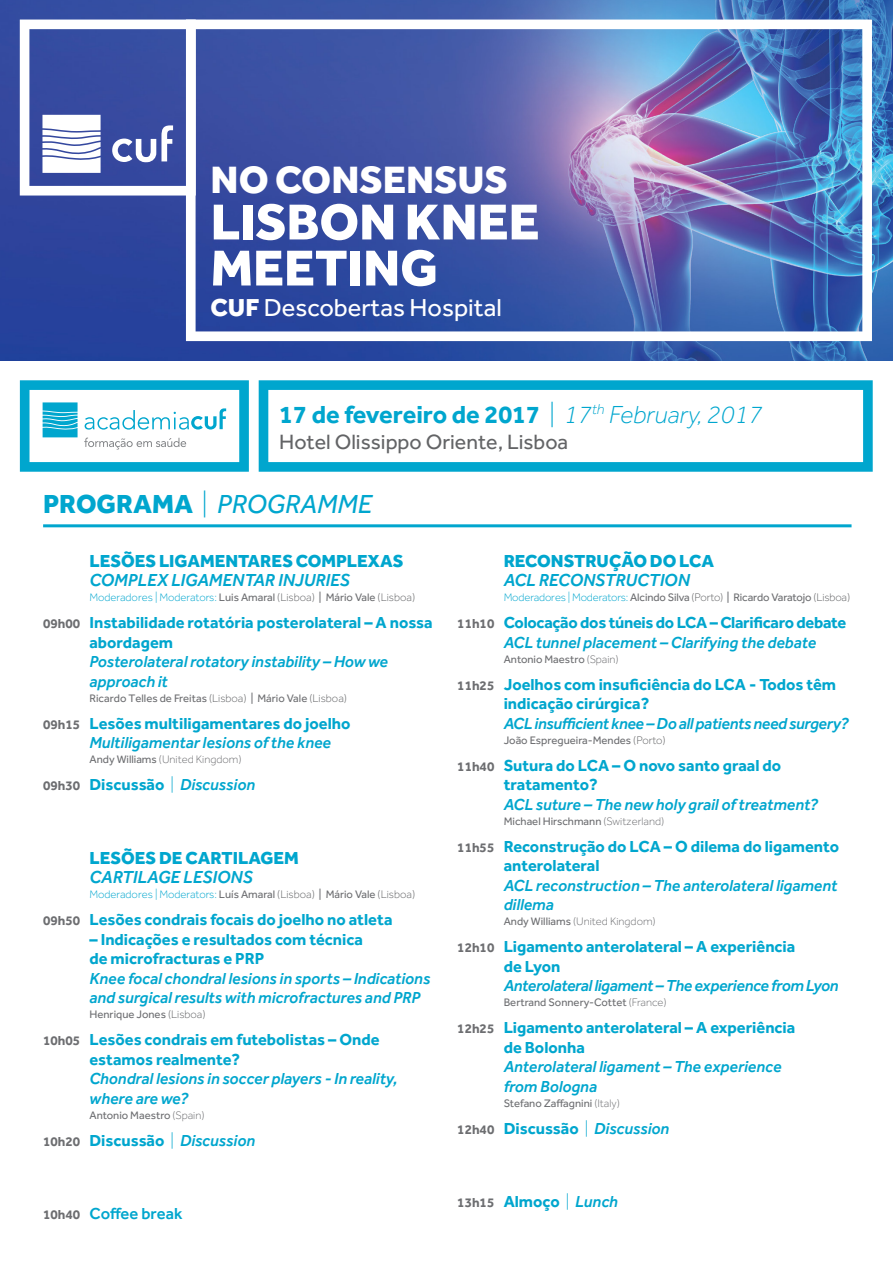
<style>
.page{position:relative;width:893px;height:1263px;background:#fff}
.page>*{position:absolute;margin:0;border:0;box-sizing:border-box;transform-origin:0 0}
.t1{font:800 52.2px/46px "Effra";color:#fff}
.t2{font:800 39.45px "Effra";color:#fff}
.t3{font:italic 27px "Effra";color:#00a6ce}
.t4{font:700 25.5px "Effra";color:#00a6ce}
.t5{font:25.35px "Effra";color:#fff}
.t6{font:21.45px "Effra";color:#636466}
.t7{font:800 18px "Effra";color:#00a6ce}
.t8{font:italic 500 18px "Effra";color:#00a6ce}
.t9{font:700 16.5px/19.5px "Effra";color:#00a6ce}
.t10{font:italic 500 16.5px/19.5px "Effra";color:#00a6ce}
.t11{font:italic 500 16.5px "Effra";letter-spacing:-.02em;color:#00a6ce}
.t12{font:700 16.5px/19.5px "Effra";letter-spacing:-.02em;color:#00a6ce}
.t13{font:500 16.5px "Effra";color:#00a6ce}
.t14{font:11.25px "Effra";color:#6d6e71}
.t15{font:300 11.25px "Effra";color:#00a6ce}
.t16{font:300 11.25px "Effra";color:#6d6e71}
.s1{font-weight:800}
.s2{font-weight:300}
.s3{font-weight:300;font-style:italic}
.s4{font-weight:800;font-style:normal}
.s5{font-weight:300;font-style:normal}
.s6{font-weight:400;color:#6d6e71}
.s7{font-size:11.4px;color:#636466}
.s8{font-size:13.5px;color:#6d6e71}
.s9{font-weight:300;font-size:11.4px;color:#636466}
.s10{font-weight:500;font-style:italic}
.s11{font-weight:400}
.s12{font-weight:700;font-style:normal;font-size:13.5px;color:#6d6e71}
.s13{font-weight:700;font-style:normal}
.s14{font-weight:700;font-size:13.5px;color:#6d6e71}
.s15{font-weight:300;color:#00a6ce}
</style>
<div class="page">
<img style="left:0;top:0;width:893px;height:361px">
<svg style="left:20px;top:380px;width:229px;height:92px"></svg>
<svg style="left:259px;top:380px;width:614px;height:92px"></svg>
<svg style="left:20px;top:20px;width:166px;height:176px"></svg>
<img style="left:186px;top:20px;width:686px;height:321px">
<hr style="left:43px;top:524px;width:808px;height:3px;background:#00a6ce">
<h2 class="t2" style="left:211px;top:156px;width:299px">NO CONSENSUS</h2>
<h1 class="t1" style="left:211px;top:198px;width:330px">LISBON KNEE<br>MEETING</h1>
<h3 class="t5" style="left:211px;top:292px;width:293px"><span class="s1">CUF</span> Descobertas Hospital</h3>
<h3 class="t4" style="left:279px;top:399px;width:485px">17 de fevereiro de 2017 <span class="s2">|</span> <span class="s3">17</span><sup>th</sup> <span class="s3">February, 2017</span></h3>
<h3 class="t6" style="left:279px;top:429px;width:291px">Hotel Olissippo Oriente, Lisboa</h3>
<h3 class="t3" style="left:43px;top:488px;width:330px"><span class="s4">PROGRAMA</span> <span class="s5">|</span> PROGRAMME</h3>
<p class="t7" style="left:89px;top:550px;width:315px">LESÕES LIGAMENTARES COMPLEXAS</p>
<p class="t8" style="left:89px;top:569px;width:262px">COMPLEX LIGAMENTAR INJURIES</p>
<p class="t15" style="left:89px;top:591px;width:327px">Moderadores | Moderators: <span class="s6">Luis Amaral</span> <span class="s7">(Lisboa)</span> <span class="s6">| Mário Vale</span> <span class="s7">(Lisboa)</span></p>
<p class="t9" style="left:89px;top:613px;width:345px;text-indent:-46px"><span class="s8">09h00</span> Instabilidade rotatória posterolateral – A nossa abordagem</p>
<p class="t10" style="left:89px;top:652px;width:300px">Posterolateral rotatory instability – How we approach it</p>
<p class="t14" style="left:89px;top:691px;width:259px">Ricardo Telles de Freitas <span class="s9">(Lisboa)</span> | Mário Vale <span class="s9">(Lisboa)</span></p>
<p class="t9" style="left:89px;top:713px;width:262px;text-indent:-46px"><span class="s8">09h15</span> Lesões multiligamentares do joelho<br><span class="s10">Multiligamentar lesions of the knee</span></p>
<p class="t16" style="left:89px;top:753px;width:154px"><span class="s11">Andy Williams</span> (United Kingdom)</p>
<p class="t10" style="left:43px;top:775px;width:213px"><span class="s12">09h30</span> <span class="s13">Discussão</span> <span class="s5">|</span> Discussion</p>
<p class="t7" style="left:89px;top:847px;width:211px">LESÕES DE CARTILAGEM</p>
<p class="t8" style="left:89px;top:866px;width:165px">CARTILAGE LESIONS</p>
<p class="t15" style="left:89px;top:888px;width:327px">Moderadores | Moderators: <span class="s6">Luís Amaral</span> <span class="s7">(Lisboa)</span> <span class="s6">| Mário Vale</span> <span class="s7">(Lisboa)</span></p>
<p class="t9" style="left:43px;top:910px;width:351px"><span class="s8">09h50</span> Lesões condrais focais do joelho no atleta</p>
<p class="t9" style="left:89px;top:929px;width:275px">– Indicações e resultados com técnica de microfracturas e PRP</p>
<p class="t10" style="left:89px;top:968px;width:342px">Knee focal chondral lesions in sports – Indications and surgical results with microfractures and PRP</p>
<p class="t14" style="left:89px;top:1008px;width:118px">Henrique Jones <span class="s9">(Lisboa)</span></p>
<p class="t9" style="left:89px;top:1030px;width:292px;text-indent:-46px"><span class="s8">10h05</span> Lesões condrais em futebolistas – Onde estamos realmente?</p>
<p class="t10" style="left:89px;top:1069px;width:310px">Chondral lesions in soccer players - In reality, where are we?</p>
<p class="t14" style="left:89px;top:1108px;width:117px">Antonio Maestro <span class="s2">(Spain)</span></p>
<p class="t10" style="left:43px;top:1130px;width:213px"><span class="s12">10h20</span> <span class="s13">Discussão</span> <span class="s5">|</span> Discussion</p>
<p class="t13" style="left:43px;top:1204px;width:141px"><span class="s14">10h40</span> Coffee break</p>
<p class="t7" style="left:504px;top:550px;width:212px">RECONSTRUÇÃO DO LCA</p>
<p class="t8" style="left:504px;top:569px;width:188px">ACL RECONSTRUCTION</p>
<p class="t14" style="left:504px;top:591px;width:348px"><span class="s15">Moderadores | Moderators:</span> Alcindo Silva <span class="s9">(Porto)</span> | Ricardo Varatojo <span class="s9">(Lisboa)</span></p>
<p class="t12" style="left:504px;top:613px;width:344px;text-indent:-46px"><span class="s8">11h10</span> Colocação dos túneis do LCA – Clarificaro debate<br><span class="s10">ACL tunnel placement – Clarifying the debate</span></p>
<p class="t14" style="left:504px;top:652px;width:117px">Antonio Maestro <span class="s2">(Spain)</span></p>
<p class="t9" style="left:504px;top:674px;width:334px;text-indent:-46px"><span class="s8">11h25</span> Joelhos com insuficiência do LCA - Todos têm indicação cirúrgica?</p>
<p class="t11" style="left:504px;top:713px;width:346px">ACL insufficient knee – Do all patients need surgery?</p>
<p class="t14" style="left:504px;top:733px;width:163px">João Espregueira-Mendes <span class="s9">(Porto)</span></p>
<p class="t9" style="left:504px;top:755px;width:279px;text-indent:-46px"><span class="s8">11h40</span> Sutura do LCA – O novo santo graal do tratamento?</p>
<p class="t10" style="left:504px;top:794px;width:316px">ACL suture – The new holy grail of treatment?</p>
<p class="t14" style="left:504px;top:814px;width:162px">Michael Hirschmann <span class="s2">(Switzerland)</span></p>
<p class="t9" style="left:504px;top:836px;width:337px;text-indent:-46px"><span class="s8">11h55</span> Reconstrução do LCA – O dilema do ligamento anterolateral</p>
<p class="t10" style="left:504px;top:875px;width:335px">ACL reconstruction – The anterolateral ligament dillema</p>
<p class="t16" style="left:504px;top:915px;width:154px"><span class="s11">Andy Williams</span> (United Kingdom)</p>
<p class="t9" style="left:504px;top:937px;width:293px;text-indent:-46px"><span class="s8">12h10</span> Ligamento anterolateral – A experiência de Lyon</p>
<p class="t11" style="left:504px;top:976px;width:336px">Anterolateral ligament – The experience from Lyon</p>
<p class="t14" style="left:504px;top:996px;width:165px">Bertrand Sonnery-Cottet <span class="s2">(France)</span></p>
<p class="t9" style="left:504px;top:1018px;width:293px;text-indent:-46px"><span class="s8">12h25</span> Ligamento anterolateral – A experiência de Bolonha</p>
<p class="t10" style="left:504px;top:1057px;width:279px">Anterolateral ligament – The experience from Bologna</p>
<p class="t14" style="left:504px;top:1096px;width:118px">Stefano Zaffagnini <span class="s2">(Italy)</span></p>
<p class="t10" style="left:457px;top:1118px;width:213px"><span class="s12">12h40</span> <span class="s13">Discussão</span> <span class="s5">|</span> Discussion</p>
<p class="t9" style="left:457px;top:1192px;width:162px"><span class="s8">13h15</span> Almoço <span class="s2">|</span> <span class="s10">Lunch</span></p>
</div>
